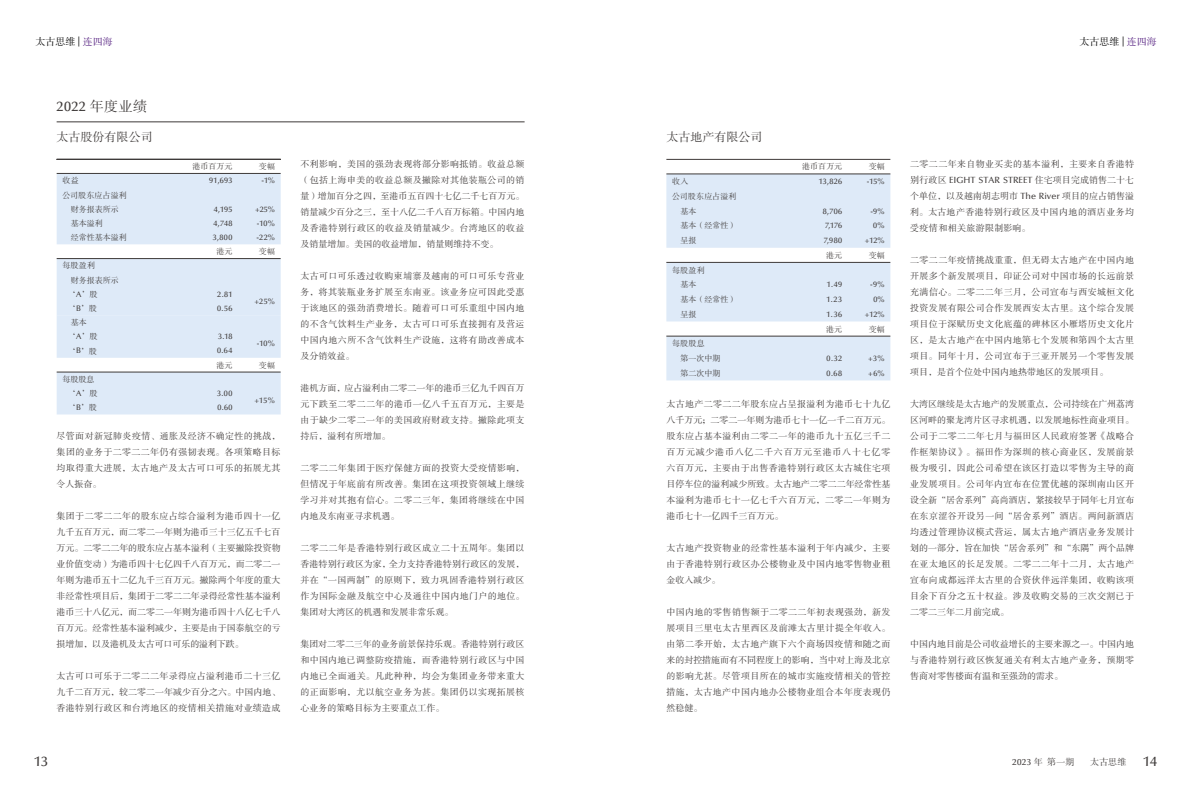
<style>
.page{position:relative;width:1191px;height:794px;background:#fff}
.page>*{position:absolute;margin:0;border:0;box-sizing:border-box;transform-origin:0 0}
.t1{font:500 14px "Optima";letter-spacing:.03em;color:#3e3a39}
.t2{font:12px "FZSSJW GB1 0";color:#3e3a39}
.t3{font:10px "FZSSJW GB1 0";color:#000}
.t4{font:9px/16px "FZSSJW GB1 0";letter-spacing:.04em;color:#3e3a39;text-align:justify}
.t5{font:500 9px "Optima";color:#3e3a39}
.t6{font:8px/14.2px "FZSSJW GB1 0";color:#3e3a39}
.t7{font:500 8px "Optima";letter-spacing:.04em;color:#3e3a39}
.s1{font-family:"Optima";font-weight:500}
.s2{color:#541f80}
.s3{font-family:"FZSSJW GB1 0";font-weight:400}
.s4{font-family:"Optima";font-weight:500;font-size:14px}
</style>
<div class="page">
<hr style="left:57px;top:122px;width:467px;height:1px;background:#3e3a39">
<svg style="left:57px;top:174px;width:224px;height:240px;background:#e2ecf8"></svg>
<div style="left:57px;top:315px;width:224px;height:43px;background:#deeaf8"></div>
<hr style="left:57px;top:159px;width:224px;height:1px;background:#3e3a39">
<hr style="left:57px;top:173px;width:224px;height:1px;background:#3e3a39">
<hr style="left:57px;top:258px;width:224px;height:1px;background:#3e3a39">
<hr style="left:57px;top:372px;width:224px;height:1px;background:#3e3a39">
<svg style="left:666px;top:175px;width:224px;height:205px;background:#e2ecf8"></svg>
<hr style="left:666px;top:262px;width:224px;height:1px;background:#3e3a39">
<hr style="left:666px;top:336px;width:224px;height:1px;background:#3e3a39">
<hr style="left:666px;top:174px;width:224px;height:1px;background:#3e3a39">
<hr style="left:666px;top:159px;width:224px;height:1px;background:#3e3a39">
<p class="t3" style="left:35px;top:37px;width:79px">太古思维 <span class="s1">|</span> <span class="s2">连四海</span></p>
<h1 class="t1" style="left:57px;top:98px;width:92px">2022 <span class="s3">年度业绩</span></h1>
<h2 class="t2" style="left:57px;top:130px;width:97px">太古股份有限公司</h2>
<p class="t6" style="left:192px;top:160px;width:41px">港币百万元</p>
<p class="t6" style="left:259px;top:160px;width:18px">变幅</p>
<p class="t6" style="left:62px;top:174px;width:18px">收益</p>
<p class="t7" style="left:209px;top:176px;width:25px">91,693</p>
<p class="t7" style="left:261px;top:176px;width:15px">-1%</p>
<p class="t6" style="left:62px;top:188px;width:66px;text-align:center">公司股东应占溢利财务报表所示</p>
<p class="t7" style="left:214px;top:204px;width:20px">4,195</p>
<p class="t7" style="left:255px;top:204px;width:21px">+25%</p>
<p class="t6" style="left:71px;top:216px;width:33px">基本溢利</p>
<p class="t7" style="left:214px;top:219px;width:20px">4,748</p>
<p class="t7" style="left:257px;top:219px;width:20px">-10%</p>
<p class="t6" style="left:71px;top:231px;width:57px">经常性基本溢利</p>
<p class="t7" style="left:213px;top:233px;width:21px">3,800</p>
<p class="t7" style="left:256px;top:233px;width:20px">-22%</p>
<p class="t6" style="left:216px;top:245px;width:18px">港元</p>
<p class="t6" style="left:259px;top:245px;width:18px">变幅</p>
<p class="t6" style="left:62px;top:259px;width:34px">每股盈利</p>
<p class="t6" style="left:71px;top:273px;width:49px">财务报表所示</p>
<p class="t6" style="left:68px;top:287px;width:31px">‘<span class="s1">A</span>’股</p>
<p class="t7" style="left:217px;top:289px;width:17px">2.81</p>
<p class="t7" style="left:255px;top:297px;width:22px">+25%</p>
<p class="t6" style="left:68px;top:301px;width:30px">‘<span class="s1">B</span>’股</p>
<p class="t7" style="left:217px;top:304px;width:17px">0.56</p>
<p class="t6" style="left:68px;top:316px;width:31px;text-indent:3px">基本‘<span class="s1">A</span>’股</p>
<p class="t7" style="left:218px;top:332px;width:16px">3.18</p>
<p class="t7" style="left:257px;top:339px;width:20px">-10%</p>
<p class="t6" style="left:68px;top:344px;width:30px">‘<span class="s1">B</span>’股</p>
<p class="t7" style="left:217px;top:346px;width:17px">0.64</p>
<p class="t6" style="left:216px;top:358px;width:18px">港元</p>
<p class="t6" style="left:259px;top:358px;width:18px">变幅</p>
<p class="t6" style="left:68px;top:372px;width:31px;text-indent:-6px">每股股息‘<span class="s1">A</span>’股</p>
<p class="t7" style="left:217px;top:389px;width:17px">3.00</p>
<p class="t7" style="left:255px;top:396px;width:22px">+15%</p>
<p class="t6" style="left:68px;top:401px;width:30px">‘<span class="s1">B</span>’股</p>
<p class="t7" style="left:217px;top:403px;width:17px">0.60</p>
<p class="t4" style="left:57px;top:428px;width:225px">尽管面对新冠肺炎疫情、通胀及经济不确定性的挑战，集团的业务于二零二二年仍有强韧表现。各项策略目标均取得重大进展，太古地产及太古可口可乐的拓展尤其令人振奋。</p>
<p class="t4" style="left:57px;top:508px;width:225px">集团于二零二二年的股东应占综合溢利为港币四十一亿九千五百万元，而二零二一年则为港币三十三亿五千七百万元。二零二二年的股东应占基本溢利（主要撇除投资物业价值变动）为港币四十七亿四千八百万元，而二零二一年则为港币五十二亿九千三百万元。撇除两个年度的重大非经常性项目后，集团于二零二二年录得经常性基本溢利港币三十八亿元，而二零二一年则为港币四十八亿七千八百万元。经常性基本溢利减少，主要是由于国泰航空的亏损增加，以及港机及太古可口可乐的溢利下跌。</p>
<p class="t4" style="left:57px;top:668px;width:225px">太古可口可乐于二零二二年录得应占溢利港币二十三亿九千二百万元，较二零二一年减少百分之六。中国内地、香港特别行政区和台湾地区的疫情相关措施对业绩造成</p>
<p class="t4" style="left:300px;top:156px;width:226px">不利影响，美国的强劲表现将部分影响抵销。收益总额（包括上海申美的收益总额及撇除对其他装瓶公司的销量）增加百分之四，至港币五百四十七亿二千七百万元。销量减少百分之三，至十八亿二千八百万标箱。中国内地及香港特别行政区的收益及销量减少。台湾地区的收益及销量增加。美国的收益增加，销量则维持不变。</p>
<p class="t4" style="left:300px;top:268px;width:226px">太古可口可乐透过收购柬埔寨及越南的可口可乐专营业务，将其装瓶业务扩展至东南亚。该业务应可因此受惠于该地区的强劲消费增长。随着可口可乐重组中国内地的不含气饮料生产业务，太古可口可乐直接拥有及营运中国内地六所不含气饮料生产设施，这将有助改善成本及分销效益。</p>
<p class="t4" style="left:300px;top:380px;width:226px">港机方面，应占溢利由二零二一年的港币三亿九千四百万元下跌至二零二二年的港币一亿八千五百万元，主要是由于缺少二零二一年的美国政府财政支持。撇除此项支持后，溢利有所增加。</p>
<p class="t4" style="left:300px;top:460px;width:226px">二零二二年集团于医疗保健方面的投资大受疫情影响，但情况于年底前有所改善。集团在这项投资领域上继续学习并对其抱有信心。二零二三年，集团将继续在中国内地及东南亚寻求机遇。</p>
<p class="t4" style="left:300px;top:540px;width:226px">二零二二年是香港特别行政区成立二十五周年。集团以香港特别行政区为家，全力支持香港特别行政区的发展，并在“一国两制”的原则下，致力巩固香港特别行政区作为国际金融及航空中心及通往中国内地门户的地位。集团对大湾区的机遇和发展非常乐观。</p>
<p class="t4" style="left:300px;top:636px;width:226px">集团对二零二三年的业务前景保持乐观。香港特别行政区和中国内地已调整防疫措施，而香港特别行政区与中国内地已全面通关。凡此种种，均会为集团业务带来重大的正面影响，尤以航空业务为甚。集团仍以实现拓展核心业务的策略目标为主要重点工作。</p>
<p class="t3" style="left:1079px;top:37px;width:79px">太古思维 <span class="s1">|</span> <span class="s2">连四海</span></p>
<h2 class="t2" style="left:666px;top:130px;width:97px">太古地产有限公司</h2>
<p class="t6" style="left:802px;top:160px;width:41px">港币百万元</p>
<p class="t6" style="left:868px;top:160px;width:18px">变幅</p>
<p class="t6" style="left:672px;top:175px;width:18px">收入</p>
<p class="t7" style="left:819px;top:177px;width:25px">13,826</p>
<p class="t7" style="left:866px;top:177px;width:19px">-15%</p>
<p class="t6" style="left:680px;top:189px;width:57px;line-height:14.7px;text-indent:-9px">公司股东应占溢利基本</p>
<p class="t7" style="left:822px;top:206px;width:21px">8,706</p>
<p class="t7" style="left:870px;top:206px;width:16px">-9%</p>
<p class="t6" style="left:680px;top:219px;width:57px">基本（经常性）</p>
<p class="t7" style="left:825px;top:221px;width:19px">7,176</p>
<p class="t7" style="left:873px;top:221px;width:13px">0%</p>
<p class="t6" style="left:680px;top:234px;width:17px">呈报</p>
<p class="t7" style="left:823px;top:236px;width:20px">7,980</p>
<p class="t7" style="left:865px;top:236px;width:21px">+12%</p>
<p class="t6" style="left:826px;top:248px;width:18px">港元</p>
<p class="t6" style="left:868px;top:248px;width:18px">变幅</p>
<p class="t6" style="left:672px;top:263px;width:34px;line-height:14.7px;text-align:center">每股盈利基本</p>
<p class="t7" style="left:827px;top:280px;width:17px">1.49</p>
<p class="t7" style="left:870px;top:280px;width:16px">-9%</p>
<p class="t6" style="left:680px;top:293px;width:57px">基本（经常性）</p>
<p class="t7" style="left:826px;top:295px;width:17px">1.23</p>
<p class="t7" style="left:873px;top:295px;width:13px">0%</p>
<p class="t6" style="left:680px;top:307px;width:17px">呈报</p>
<p class="t7" style="left:826px;top:310px;width:17px">1.36</p>
<p class="t7" style="left:865px;top:310px;width:21px">+12%</p>
<p class="t6" style="left:826px;top:322px;width:18px">港元</p>
<p class="t6" style="left:868px;top:322px;width:18px">变幅</p>
<p class="t6" style="left:680px;top:337px;width:41px;line-height:14.7px;text-indent:-9px">每股股息<br>第一次中期</p>
<p class="t7" style="left:826px;top:354px;width:17px">0.32</p>
<p class="t7" style="left:868px;top:354px;width:18px">+3%</p>
<p class="t6" style="left:680px;top:366px;width:41px">第二次中期</p>
<p class="t7" style="left:826px;top:369px;width:17px">0.68</p>
<p class="t7" style="left:868px;top:369px;width:18px">+6%</p>
<p class="t4" style="left:666px;top:396px;width:225px">太古地产二零二二年股东应占呈报溢利为港币七十九亿八千万元；二零二一年则为港币七十一亿一千二百万元。股东应占基本溢利由二零二一年的港币九十五亿三千二百万元减少港币八亿二千六百万元至港币八十七亿零六百万元，主要由于出售香港特别行政区太古城住宅项目停车位的溢利减少所致。太古地产二零二二年经常性基本溢利为港币七十一亿七千六百万元，二零二一年则为港币七十一亿四千三百万元。</p>
<p class="t4" style="left:666px;top:540px;width:225px">太古地产投资物业的经常性基本溢利于年内减少，主要由于香港特别行政区办公楼物业及中国内地零售物业租金收入减少。</p>
<p class="t4" style="left:666px;top:604px;width:225px">中国内地的零售销售额于二零二二年初表现强劲，新发展项目三里屯太古里西区及前滩太古里计提全年收入。由第二季开始，太古地产旗下六个商场因疫情和随之而来的封控措施而有不同程度上的影响，当中对上海及北京的影响尤甚。尽管项目所在的城市实施疫情相关的管控措施，太古地产中国内地办公楼物业组合本年度表现仍然稳健。</p>
<p class="t4" style="left:910px;top:156px;width:225px">二零二二年来自物业买卖的基本溢利，主要来自香港特别行政区 <span class="s1">EIGHT STAR STREET</span> 住宅项目完成销售二十七个单位，以及越南胡志明市 <span class="s1">The River</span> 项目的应占销售溢利。太古地产香港特别行政区及中国内地的酒店业务均受疫情和相关旅游限制影响。</p>
<p class="t4" style="left:910px;top:252px;width:225px">二零二二年疫情挑战重重，但无碍太古地产在中国内地开展多个新发展项目，印证公司对中国市场的长远前景充满信心。二零二二年三月，公司宣布与西安城桓文化投资发展有限公司合作发展西安太古里。这个综合发展项目位于深赋历史文化底蕴的碑林区小雁塔历史文化片区，是太古地产在中国内地第七个发展和第四个太古里项目。同年十月，公司宣布于三亚开展另一个零售发展项目，是首个位处中国内地热带地区的发展项目。</p>
<p class="t4" style="left:910px;top:396px;width:225px">大湾区继续是太古地产的发展重点，公司持续在广州荔湾区河畔的聚龙湾片区寻求机遇，以发展地标性商业项目。公司于二零二二年七月与福田区人民政府签署《战略合作框架协议》。福田作为深圳的核心商业区，发展前景极为吸引，因此公司希望在该区打造以零售为主导的商业发展项目。公司年内宣布在位置优越的深圳南山区开设全新“居舍系列”高尚酒店，紧接较早于同年七月宣布在东京涩谷开设另一间“居舍系列”酒店。两间新酒店均透过管理协议模式营运，属太古地产酒店业务发展计划的一部分，旨在加快“居舍系列”和“东隅”两个品牌在亚太地区的长足发展。二零二二年十二月，太古地产宣布向成都远洋太古里的合资伙伴远洋集团，收购该项目余下百分之五十权益。涉及收购交易的三次交割已于二零二三年二月前完成。</p>
<p class="t4" style="left:910px;top:636px;width:225px">中国内地目前是公司收益增长的主要来源之一。中国内地与香港特别行政区恢复通关有利太古地产业务，预期零售商对零售楼面有温和至强劲的需求。</p>
<h1 class="t1" style="left:34px;top:753px;width:16px">13</h1>
<p class="t5" style="left:1012px;top:757px;width:64px">2023 <span class="s3">年 第一期</span></p>
<p class="t4" style="left:1090px;top:754px;width:69px">太古思维 <span class="s4">14</span></p>
</div>
